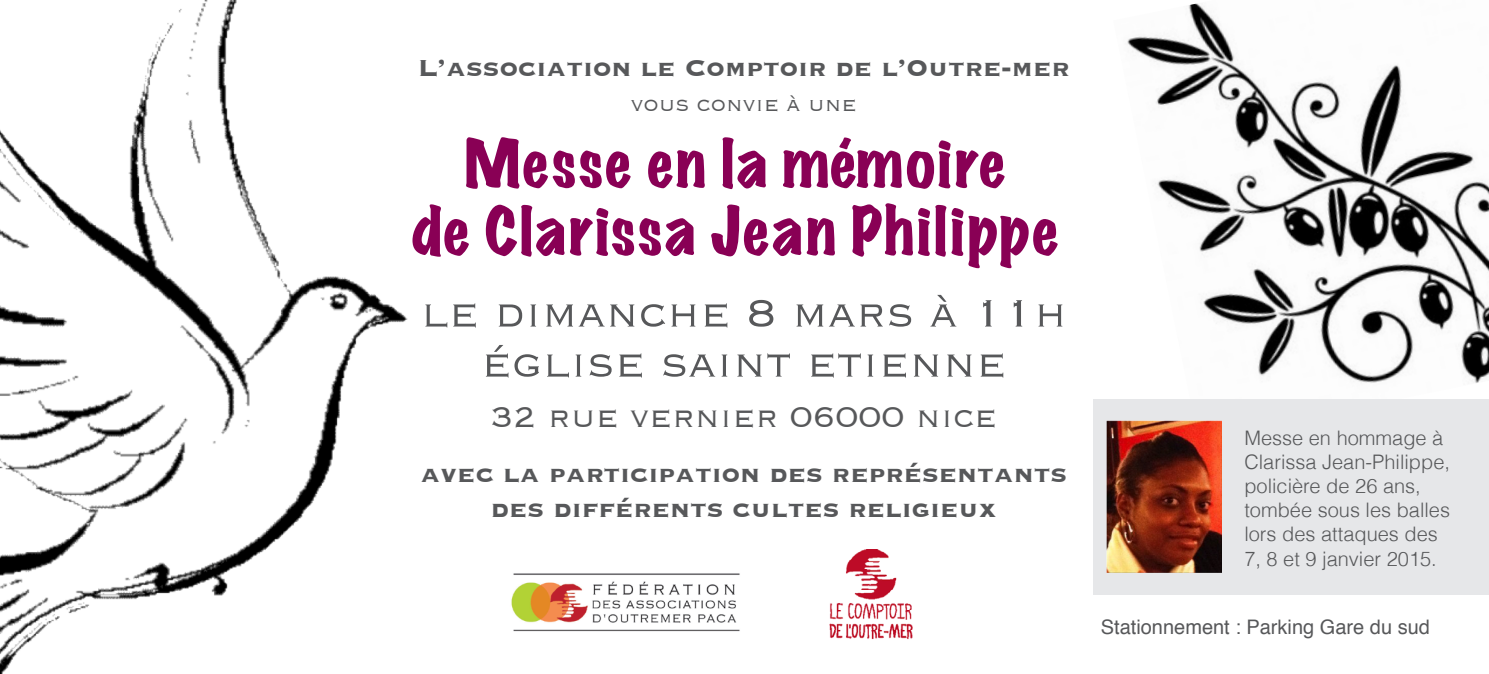
<style>
.page{position:relative;width:1489px;height:674px;background:#fff}
.page>*{position:absolute;margin:0;border:0;box-sizing:border-box;transform-origin:0 0}
.t1{font:expanded 60px "Marker Felt";letter-spacing:.035em;color:#890055}
.t2{font:300 50px "Copperplate";color:#57585a}
.t3{font:300 37.5px "Copperplate";color:#57585a}
.t4{font:700 30px "Copperplate";color:#57585a}
.t5{font:300 25px "Copperplate";color:#57585a}
.t6{font:300 20px/24px "Helvetica";color:#57585a}
.t7{font:20px "Helvetica";color:#57585a}
</style>
<div class="page">
<img style="left:1127px;top:3px;width:361px;height:380px">
<div style="left:1093px;top:399px;width:395px;height:195px;background:#e6e7e9"></div>
<img style="left:0;top:0;width:407px;height:673px">
<img style="left:829px;top:549px;width:84px;height:91px">
<img style="left:511px;top:573px;width:229px;height:57px">
<img style="left:1106px;top:420px;width:115px;height:152px">
<p class="t4" style="left:418px;top:49px;width:653px">L’association le Comptoir de l’Outre-mer</p>
<p class="t5" style="left:631px;top:88px;width:227px">vous convie à une</p>
<p class="t1" style="left:464px;top:119px;width:543px">Messe en la mémoire</p>
<p class="t1" style="left:411px;top:186px;width:649px">de Clarissa Jean Philippe</p>
<p class="t2" style="left:420px;top:281px;width:648px">le dimanche 8 mars à 11h</p>
<p class="t2" style="left:481px;top:331px;width:527px">église saint etienne</p>
<p class="t3" style="left:490px;top:392px;width:508px">32 rue vernier 06000 nice</p>
<p class="t4" style="left:420px;top:454px;width:648px">avec la participation des représentants</p>
<p class="t4" style="left:491px;top:489px;width:507px">des différents cultes religieux</p>
<p class="t6" style="left:1244px;top:426px;width:207px">Messe en hommage à<br>Clarissa Jean-Philippe, policière de 26 ans, tombée sous les balles lors des attaques des</p>
<p class="t6" style="left:1244px;top:546px;width:194px">7, 8 et 9 janvier 2015.</p>
<p class="t7" style="left:1100px;top:611px;width:331px">Stationnement : Parking Gare du sud</p>
</div>
